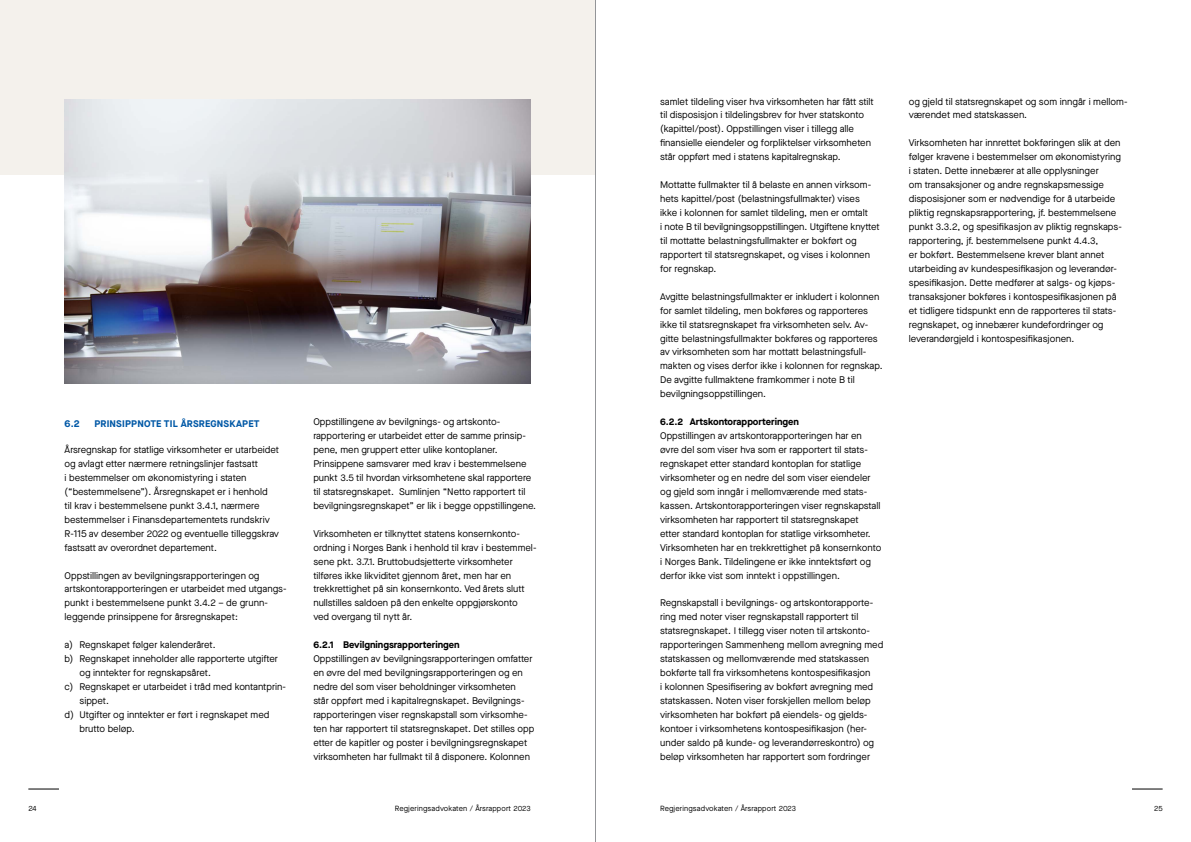
<style>
.page{position:relative;width:1191px;height:842px;background:#fff}
.page>*{position:absolute;margin:0;border:0;box-sizing:border-box;transform-origin:0 0}
.t1{font:9.6px/13.9px "Maison Neue";color:#000}
.t2{font:700 9.6px "Maison Neue";color:#000}
.t3{font:700 9.6px "Maison Neue";letter-spacing:.02em;color:#0058a6}
.t4{font:7.5px "Maison Neue";letter-spacing:.02em;color:#000}
</style>
<div class="page">
<div style="left:0;top:0;width:595px;height:174px;background:#f4f1ec"></div>
<img style="left:65px;top:99px;width:466px;height:284px">
<hr style="left:28px;top:789px;width:31px;height:1px;background:#000">
<hr style="left:1132px;top:789px;width:30px;height:1px;background:#000">
<hr style="left:595px;top:0;width:1px;height:842px;background:#939598">
<p class="t3" style="left:65px;top:416px;width:17px">6.2</p>
<p class="t3" style="left:94px;top:416px;width:167px">PRINSIPPNOTE TIL ÅRSREGNSKAPET</p>
<p class="t1" style="left:65px;top:443px;width:216px">Årsregnskap for statlige virksomheter er utarbeidet og avlagt etter nærmere retningslinjer fastsatt<br>i bestemmelser om økonomistyring i staten (“bestemmelsene”). Årsregnskapet er i henhold<br>til krav i bestemmelsene punkt 3.4.1, nærmere bestemmelser i Finansdepartementets rundskriv R-115 av desember 2022 og eventuelle tilleggskrav fastsatt av overordnet departement.</p>
<p class="t1" style="left:65px;top:568px;width:223px">Oppstillingen av bevilgningsrapporteringen og artskontorapporteringen er utarbeidet med utgangs&shy;punkt i bestemmelsene punkt 3.4.2 – de grunn&shy;leggende prinsippene for årsregnskapet:</p>
<p class="t1" style="left:65px;top:638px;width:152px">a) Regnskapet følger kalenderåret.</p>
<p class="t1" style="left:65px;top:652px;width:215px">b) Regnskapet inneholder alle rapporterte utgifter</p>
<p class="t1" style="left:80px;top:666px;width:133px">og inntekter for regnskapsåret.</p>
<p class="t1" style="left:65px;top:680px;width:223px">c) Regnskapet er utarbeidet i tråd med kontantprin-</p>
<p class="t1" style="left:80px;top:694px;width:31px">sippet.</p>
<p class="t1" style="left:65px;top:707px;width:206px">d) Utgifter og inntekter er ført i regnskapet med</p>
<p class="t1" style="left:80px;top:721px;width:57px">brutto beløp.</p>
<p class="t1" style="left:313px;top:415px;width:224px">Oppstillingene av bevilgnings- og artskonto&shy;rapportering er utarbeidet etter de samme prinsip&shy;pene, men gruppert etter ulike kontoplaner.<br>Prinsippene samsvarer med krav i bestemmelsene punkt 3.5 til hvordan virksomhetene skal rapportere til statsregnskapet. Sumlinjen “Netto rapportert til bevilgningsregnskapet” er lik i begge oppstillingene.</p>
<p class="t1" style="left:313px;top:526px;width:225px">Virksomheten er tilknyttet statens konsernkonto&shy;ordning i Norges Bank i henhold til krav i bestemmel&shy;sene pkt. 3.7.1. Bruttobudsjetterte virksomheter tilføres ikke likviditet gjennom året, men har en trekkrettighet på sin konsernkonto. Ved årets slutt nullstilles saldoen på den enkelte oppgjørskonto<br>ved overgang til nytt år.</p>
<p class="t2" style="left:313px;top:638px;width:148px">6.2.1 Bevilgningsrapporteringen</p>
<p class="t1" style="left:313px;top:652px;width:222px">Oppstillingen av bevilgningsrapporteringen omfatter en øvre del med bevilgningsrapporteringen og en nedre del som viser beholdninger virksomheten<br>står oppført med i kapitalregnskapet. Bevilgnings&shy;rapporteringen viser regnskapstall som virksomhe&shy;ten har rapportert til statsregnskapet. Det stilles opp etter de kapitler og poster i bevilgningsregnskapet virksomheten har fullmakt til å disponere. Kolonnen</p>
<p class="t1" style="left:660px;top:94px;width:215px">samlet tildeling viser hva virksomheten har fått stilt til disposisjon i tildelingsbrev for hver statskonto (kapittel/post). Oppstillingen viser i tillegg alle finansielle eiendeler og forpliktelser virksomheten står oppført med i statens kapitalregnskap.</p>
<p class="t1" style="left:660px;top:178px;width:221px">Mottatte fullmakter til å belaste en annen virksom&shy;hets kapittel/post (belastningsfullmakter) vises<br>ikke i kolonnen for samlet tildeling, men er omtalt<br>i note B til bevilgningsoppstillingen. Utgiftene knyttet til mottatte belastningsfullmakter er bokført og rapportert til statsregnskapet, og vises i kolonnen for regnskap.</p>
<p class="t1" style="left:660px;top:289px;width:224px">Avgitte belastningsfullmakter er inkludert i kolonnen for samlet tildeling, men bokføres og rapporteres ikke til statsregnskapet fra virksomheten selv. Av&shy;gitte belastningsfullmakter bokføres og rapporteres av virksomheten som har mottatt belastningsfull&shy;makten og vises derfor ikke i kolonnen for regnskap.<br>De avgitte fullmaktene framkommer i note B til bevilgningsoppstillingen.</p>
<p class="t2" style="left:660px;top:415px;width:140px">6.2.2 Artskontorapporteringen</p>
<p class="t1" style="left:660px;top:429px;width:223px">Oppstillingen av artskontorapporteringen har en øvre del som viser hva som er rapportert til stats&shy;regnskapet etter standard kontoplan for statlige virksomheter og en nedre del som viser eiendeler og gjeld som inngår i mellomværende med stats&shy;kassen. Artskontorapporteringen viser regnskapstall virksomheten har rapportert til statsregnskapet<br>etter standard kontoplan for statlige virksomheter.<br>Virksomheten har en trekkrettighet på konsernkonto i Norges Bank. Tildelingene er ikke inntektsført og derfor ikke vist som inntekt i oppstillingen.</p>
<p class="t1" style="left:660px;top:596px;width:225px">Regnskapstall i bevilgnings- og artskontorapporte&shy;ring med noter viser regnskapstall rapportert til statsregnskapet. I tillegg viser noten til artskonto&shy;rapporteringen Sammenheng mellom avregning med statskassen og mellomværende med statskassen bokførte tall fra virksomhetens kontospesifikasjon<br>i kolonnen Spesifisering av bokført avregning med statskassen. Noten viser forskjellen mellom beløp virksomheten har bokført på eiendels- og gjelds&shy;kontoer i virksomhetens kontospesifikasjon (her&shy;under saldo på kunde- og leverandørreskontro) og beløp virksomheten har rapportert som fordringer</p>
<p class="t1" style="left:909px;top:94px;width:220px">og gjeld til statsregnskapet og som inngår i mellom&shy;værendet med statskassen.</p>
<p class="t1" style="left:909px;top:136px;width:214px">Virksomheten har innrettet bokføringen slik at den følger kravene i bestemmelser om økonomistyring i staten. Dette innebærer at alle opplysninger<br>om transaksjoner og andre regnskapsmessige disposisjoner som er nødvendige for å utarbeide pliktig regnskapsrapportering, jf. bestemmelsene punkt 3.3.2, og spesifikasjon av pliktig regnskaps&shy;rapportering, jf. bestemmelsene punkt 4.4.3,<br>er bokført. Bestemmelsene krever blant annet utarbeiding av kundespesifikasjon og leverandør&shy;spesifikasjon. Dette medfører at salgs- og kjøps&shy;transaksjoner bokføres i kontospesifikasjonen på et tidligere tidspunkt enn de rapporteres til stats&shy;regnskapet, og innebærer kundefordringer og leverandørgjeld i kontospesifikasjonen.</p>
<p class="t4" style="left:28px;top:803px;width:10px">24</p>
<p class="t4" style="left:395px;top:803px;width:137px">Regjeringsadvokaten / Årsrapport 2023</p>
<p class="t4" style="left:660px;top:803px;width:137px">Regjeringsadvokaten / Årsrapport 2023</p>
<p class="t4" style="left:1154px;top:803px;width:10px">25</p>
</div>
